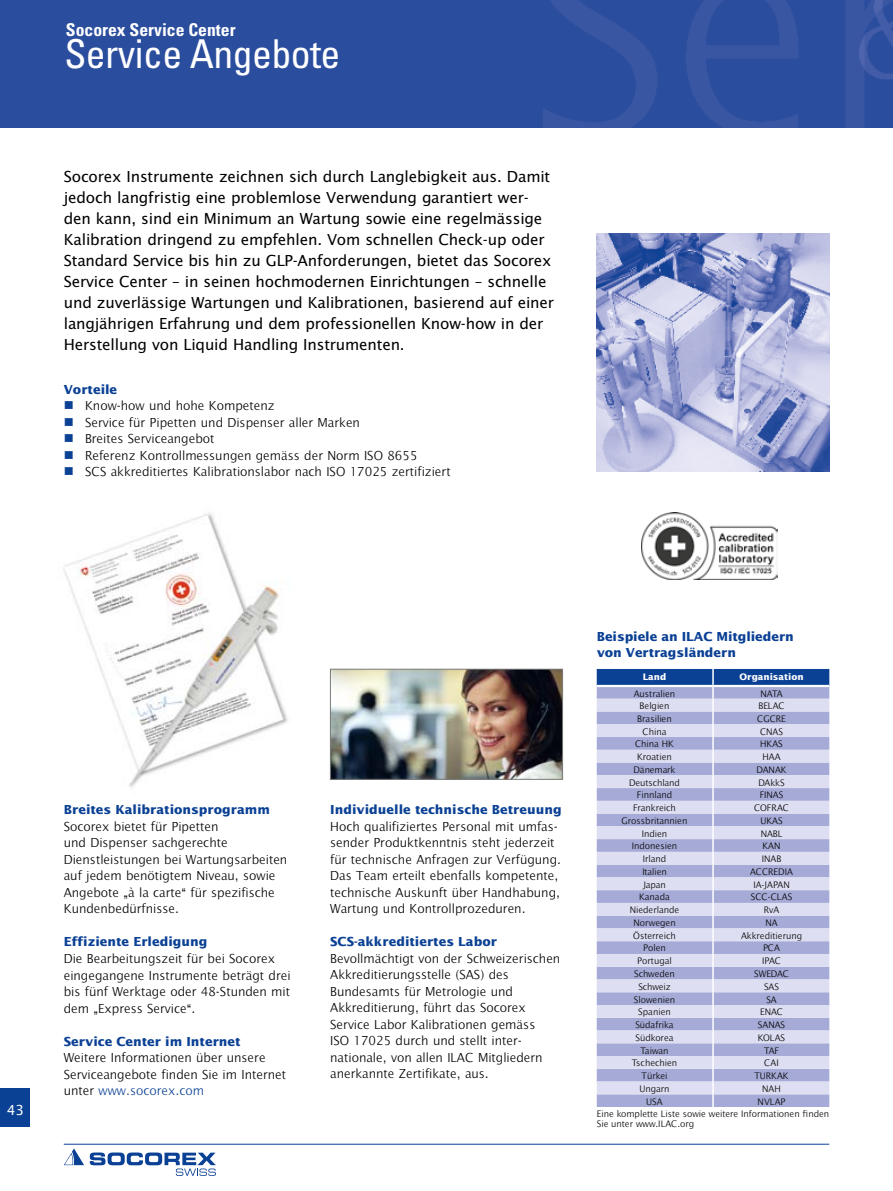
<style>
.page{position:relative;width:893px;height:1191px;background:#fff}
.page>*{position:absolute;margin:0;border:0;box-sizing:border-box;transform-origin:0 0}
.t1{font:condensed 39.75px "Univers";letter-spacing:-.015em;color:#fff}
.t2{font:700 condensed 17.7px "Univers";color:#fff}
.t3{font:16.5px/21px "Lucida Sans EF";letter-spacing:-.01em;color:#000}
.t4{font:15px "Lucida Sans EF";color:#fff}
.t5{font:300 13.5px/16.5px "Lucida Sans EF";color:#000}
.t6{font:700 13.5px/16.2px "Lucida Sans EF";color:#0b4195}
.t7{font:300 9.75px/12.5px "Lucida Sans EF";color:#000}
.t8{font:700 9.75px "Lucida Sans EF";color:#fff}
.s1{color:#0b4195}
</style>
<div class="page">
<svg style="left:64px;top:1148px;width:20px;height:17px"></svg>
<svg style="left:90px;top:1152px;width:126px;height:23px"></svg>
<hr style="left:64px;top:1144px;width:765px;height:1px;background:#0b4195">
<img style="left:0;top:0;width:893px;height:128px">
<img style="left:597px;top:233px;width:232px;height:238px">
<img style="left:642px;top:513px;width:135px;height:66px">
<img style="left:63px;top:513px;width:225px;height:274px">
<svg style="left:597px;top:669px;width:232px;height:438px;background:#bbbfe0"></svg>
<hr style="left:597px;top:685px;width:116px;height:2px;background:#fff">
<hr style="left:713px;top:685px;width:116px;height:2px;background:#fff">
<img style="left:332px;top:671px;width:229px;height:106px">
<div style="left:330px;top:669px;width:233px;height:110px;border:1px solid #7a7b7a"></div>
<div style="left:0;top:1089px;width:30px;height:38px;background:#0b4195"></div>
<h2 class="t2" style="left:66px;top:19px;width:171px">Socorex Service Center</h2>
<h1 class="t1" style="left:64px;top:29px;width:277px">Service Angebote</h1>
<p class="t3" style="left:64px;top:166px;width:492px">Socorex Instrumente zeichnen sich durch Langlebigkeit aus. Damit jedoch langfristig eine problemlose Verwendung garantiert wer&shy;den kann, sind ein Minimum an Wartung sowie eine regelmässige Kalibration dringend zu empfehlen. Vom schnellen Check-up oder Standard Service bis hin zu GLP-Anforderungen, bietet das Socorex Service Center – in seinen hochmodernen Einrichtungen – schnelle und zuverlässige Wartungen und Kalibrationen, basierend auf einer langjährigen Erfahrung und dem professionellen Know-how in der Herstellung von Liquid Handling Instrumenten.</p>
<p class="t6" style="left:64px;top:381px;width:55px">Vorteile</p>
<p class="t5" style="left:64px;top:397px;width:212px"><span class="s1">■</span> Know-how und hohe Kompetenz</p>
<p class="t5" style="left:64px;top:413px;width:298px"><span class="s1">■</span> Service für Pipetten und Dispenser aller Marken</p>
<p class="t5" style="left:64px;top:430px;width:152px"><span class="s1">■</span> Breites Serviceangebot</p>
<p class="t5" style="left:64px;top:446px;width:355px"><span class="s1">■</span> Referenz Kontrollmessungen gemäss der Norm ISO 8655</p>
<p class="t5" style="left:64px;top:463px;width:388px"><span class="s1">■</span> SCS akkreditiertes Kalibrationslabor nach ISO 17025 zertifiziert</p>
<p class="t4" style="left:7px;top:1102px;width:19px">43</p>
<p class="t6" style="left:64px;top:801px;width:208px">Breites Kalibrationsprogramm</p>
<p class="t5" style="left:64px;top:818px;width:225px">Socorex bietet für Pipetten<br>und Dispenser sachgerechte<br>Dienstleistungen bei Wartungsarbeiten auf jedem benötigtem Niveau, sowie<br>Angebote „à la carte“ für spezifische<br>Kundenbedürfnisse.</p>
<p class="t6" style="left:64px;top:933px;width:145px">Effiziente Erledigung</p>
<p class="t5" style="left:64px;top:950px;width:228px">Die Bearbeitungszeit für bei Socorex eingegangene Instrumente beträgt drei bis fünf Werktage oder 48-Stunden mit dem „Express Service“.</p>
<p class="t6" style="left:64px;top:1032px;width:178px">Service Center im Internet</p>
<p class="t5" style="left:64px;top:1049px;width:224px">Weitere Informationen über unsere<br>Serviceangebote finden Sie im Internet unter <span class="s1">www.socorex.com</span></p>
<p class="t6" style="left:330px;top:801px;width:233px">Individuelle technische Betreuung</p>
<p class="t5" style="left:330px;top:818px;width:232px">Hoch qualifiziertes Personal mit umfas&shy;sender Produktkenntnis steht jederzeit für technische Anfragen zur Verfügung.<br>Das Team erteilt ebenfalls kompetente, technische Auskunft über Handhabung, Wartung und Kontrollprozeduren.</p>
<p class="t6" style="left:330px;top:933px;width:168px">SCS-akkreditiertes Labor</p>
<p class="t5" style="left:330px;top:950px;width:232px">Bevollmächtigt von der Schweizerischen Akkreditierungsstelle (SAS) des Bundesamts für Metrologie und Akkreditierung, führt das Socorex Service Labor Kalibrationen gemäss<br>ISO 17025 durch und stellt inter&shy;nationale, von allen ILAC Mitgliedern anerkannte Zertifikate, aus.</p>
<p class="t6" style="left:597px;top:628px;width:199px">Beispiele an ILAC Mitgliedern von Vertragsländern</p>
<p class="t8" style="left:643px;top:671px;width:25px">Land</p>
<p class="t8" style="left:739px;top:671px;width:66px">Organisation</p>
<p class="t7" style="left:634px;top:687px;width:43px">Australien</p>
<p class="t7" style="left:760px;top:687px;width:24px">NATA</p>
<p class="t7" style="left:640px;top:699px;width:31px">Belgien</p>
<p class="t7" style="left:758px;top:699px;width:28px">BELAC</p>
<p class="t7" style="left:637px;top:712px;width:36px">Brasilien</p>
<p class="t7" style="left:757px;top:712px;width:30px">CGCRE</p>
<p class="t7" style="left:643px;top:725px;width:25px">China</p>
<p class="t7" style="left:760px;top:725px;width:25px">CNAS</p>
<p class="t7" style="left:635px;top:737px;width:40px">China HK</p>
<p class="t7" style="left:760px;top:737px;width:24px">HKAS</p>
<p class="t7" style="left:637px;top:750px;width:36px">Kroatien</p>
<p class="t7" style="left:762px;top:750px;width:20px">HAA</p>
<p class="t7" style="left:633px;top:763px;width:43px">Dänemark</p>
<p class="t7" style="left:756px;top:763px;width:32px">DANAK</p>
<p class="t7" style="left:629px;top:776px;width:52px">Deutschland</p>
<p class="t7" style="left:758px;top:776px;width:28px">DAkkS</p>
<p class="t7" style="left:637px;top:788px;width:37px">Finnland</p>
<p class="t7" style="left:760px;top:788px;width:25px">FINAS</p>
<p class="t7" style="left:633px;top:801px;width:44px">Frankreich</p>
<p class="t7" style="left:754px;top:801px;width:36px">COFRAC</p>
<p class="t7" style="left:622px;top:814px;width:67px">Grossbritannien</p>
<p class="t7" style="left:760px;top:814px;width:24px">UKAS</p>
<p class="t7" style="left:642px;top:827px;width:27px">Indien</p>
<p class="t7" style="left:761px;top:827px;width:23px">NABL</p>
<p class="t7" style="left:632px;top:839px;width:47px">Indonesien</p>
<p class="t7" style="left:763px;top:839px;width:19px">KAN</p>
<p class="t7" style="left:643px;top:852px;width:25px">Irland</p>
<p class="t7" style="left:762px;top:852px;width:21px">INAB</p>
<p class="t7" style="left:642px;top:865px;width:26px">Italien</p>
<p class="t7" style="left:750px;top:865px;width:44px">ACCREDIA</p>
<p class="t7" style="left:643px;top:878px;width:24px">Japan</p>
<p class="t7" style="left:753px;top:878px;width:38px">IA-JAPAN</p>
<p class="t7" style="left:639px;top:890px;width:32px">Kanada</p>
<p class="t7" style="left:751px;top:890px;width:43px">SCC-CLAS</p>
<p class="t7" style="left:630px;top:903px;width:51px">Niederlande</p>
<p class="t7" style="left:764px;top:903px;width:17px">RvA</p>
<p class="t7" style="left:633px;top:916px;width:44px">Norwegen</p>
<p class="t7" style="left:765px;top:916px;width:14px">NA</p>
<p class="t7" style="left:633px;top:929px;width:44px">Österreich</p>
<p class="t7" style="left:741px;top:929px;width:63px">Akkreditierung</p>
<p class="t7" style="left:643px;top:941px;width:24px">Polen</p>
<p class="t7" style="left:763px;top:941px;width:19px">PCA</p>
<p class="t7" style="left:637px;top:954px;width:36px">Portugal</p>
<p class="t7" style="left:762px;top:954px;width:20px">IPAC</p>
<p class="t7" style="left:634px;top:967px;width:42px">Schweden</p>
<p class="t7" style="left:754px;top:967px;width:36px">SWEDAC</p>
<p class="t7" style="left:638px;top:980px;width:34px">Schweiz</p>
<p class="t7" style="left:764px;top:980px;width:17px">SAS</p>
<p class="t7" style="left:634px;top:993px;width:43px">Slowenien</p>
<p class="t7" style="left:766px;top:993px;width:12px">SA</p>
<p class="t7" style="left:638px;top:1005px;width:34px">Spanien</p>
<p class="t7" style="left:760px;top:1005px;width:24px">ENAC</p>
<p class="t7" style="left:635px;top:1018px;width:40px">Südafrika</p>
<p class="t7" style="left:758px;top:1018px;width:29px">SANAS</p>
<p class="t7" style="left:636px;top:1031px;width:39px">Südkorea</p>
<p class="t7" style="left:758px;top:1031px;width:29px">KOLAS</p>
<p class="t7" style="left:640px;top:1044px;width:30px">Taiwan</p>
<p class="t7" style="left:764px;top:1044px;width:17px">TAF</p>
<p class="t7" style="left:632px;top:1056px;width:47px">Tschechien</p>
<p class="t7" style="left:764px;top:1056px;width:16px">CAI</p>
<p class="t7" style="left:642px;top:1069px;width:27px">Türkei</p>
<p class="t7" style="left:754px;top:1069px;width:36px">TURKAK</p>
<p class="t7" style="left:639px;top:1082px;width:32px">Ungarn</p>
<p class="t7" style="left:762px;top:1082px;width:20px">NAH</p>
<p class="t7" style="left:646px;top:1095px;width:18px">USA</p>
<p class="t7" style="left:597px;top:1095px;width:234px;text-indent:161px">NVLAP<br>Eine komplette Liste sowie weitere Informationen finden</p>
<p class="t7" style="left:597px;top:1117px;width:99px">Sie unter www.ILAC.org</p>
</div>
